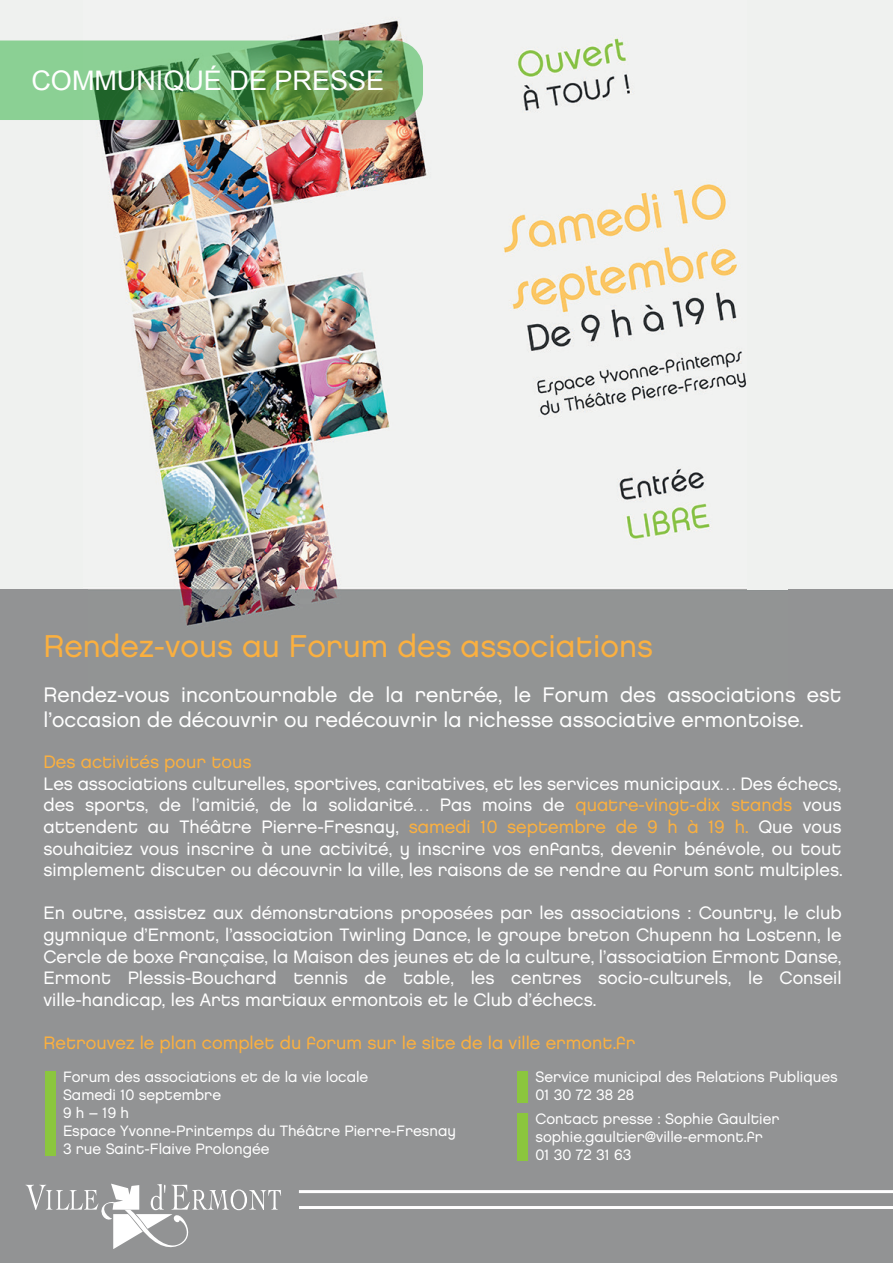
<style>
.page{position:relative;width:893px;height:1263px;background:#fff}
.page>*{position:absolute;margin:0;border:0;box-sizing:border-box;transform-origin:0 0}
.t1{font:31.5px "Chalet London Nineteen Eighty";color:#fbb03f}
.t2{font:27px "Arial";color:#fff}
.t3{font:21px/25.2px "Chalet London Nineteen Eighty";color:#fff}
.t4{font:18px/21.6px "Chalet London Nineteen Eighty";color:#fff;text-align:justify}
.t5{font:18px "Chalet London Nineteen Eighty";color:#fbb03f}
.t6{font:15px/18px "Chalet London Nineteen Eighty";color:#fff}
.s1{color:#fbb03f}
</style>
<div class="page">
<img style="left:82px;top:0;width:706px;height:729px">
<div style="left:747px;top:0;width:146px;height:590px;background:#eff1ef"></div>
<div style="left:0;top:0;width:82px;height:592px;background:#eff1ef"></div>
<div style="left:0;top:590px;width:88px;height:158px;background:#929394"></div>
<div style="left:788px;top:590px;width:105px;height:158px;background:#929394"></div>
<div style="left:0;top:729px;width:893px;height:534px;background:#929394"></div>
<svg style="left:0;top:40px;width:423px;height:80px;background:#6eab6d"></svg>
<hr style="left:299px;top:1190px;width:594px;height:3px;background:#fff">
<hr style="left:299px;top:1206px;width:594px;height:3px;background:#fff">
<svg style="left:26px;top:1183px;width:255px;height:66px"></svg>
<div style="left:45px;top:1071px;width:11px;height:85px;background:#8bc63e"></div>
<div style="left:518px;top:1071px;width:10px;height:32px;background:#8bc63e"></div>
<div style="left:518px;top:1113px;width:10px;height:48px;background:#8bc63e"></div>
<h2 class="t2" style="left:32px;top:63px;width:354px">COMMUNIQUÉ DE PRESSE</h2>
<h1 class="t1" style="left:44px;top:626px;width:611px">Rendez-vous au Forum des associations</h1>
<p class="t3" style="left:44px;top:681px;width:800px">Rendez-vous incontournable de la rentrée, le Forum des associations est l’occasion de découvrir ou redécouvrir la richesse associative ermontoise.</p>
<p class="t5" style="left:44px;top:751px;width:210px">Des activités pour tous</p>
<p class="t4" style="left:44px;top:772px;width:801px">Les associations culturelles, sportives, caritatives, et les services municipaux… Des échecs, des sports, de l’amitié, de la solidarité… Pas moins de <span class="s1">quatre-vingt-dix stands</span> vous attendent au Théâtre Pierre-Fresnay, <span class="s1">samedi 10 septembre de 9 h à 19 h.</span> Que vous souhaitiez vous inscrire à une activité, y inscrire vos enfants, devenir bénévole, ou tout simplement discuter ou découvrir la ville, les raisons de se rendre au forum sont multiples.</p>
<p class="t4" style="left:44px;top:902px;width:800px">En outre, assistez aux démonstrations proposées par les associations : Country, le club gymnique d’Ermont, l’association Twirling Dance, le groupe breton Chupenn ha Lostenn, le Cercle de boxe française, la Maison des jeunes et de la culture, l’association Ermont Danse, Ermont Plessis-Bouchard tennis de table, les centres socio-culturels, le Conseil ville-handicap, les Arts martiaux ermontois et le Club d’échecs.</p>
<p class="t5" style="left:44px;top:1032px;width:593px">Retrouvez le plan complet du forum sur le site de la ville ermont.fr</p>
<p class="t6" style="left:63px;top:1068px;width:394px">Forum des associations et de la vie locale<br>Samedi 10 septembre<br>9 h – 19 h<br>Espace Yvonne-Printemps du Théâtre Pierre-Fresnay<br>3 rue Saint-Flaive Prolongée</p>
<p class="t6" style="left:536px;top:1068px;width:304px">Service municipal des Relations Publiques<br>01 30 72 38 28</p>
<p class="t6" style="left:536px;top:1110px;width:245px">Contact presse : Sophie Gaultier sophie.gaultier@ville-ermont.fr<br>01 30 72 31 63</p>
</div>
